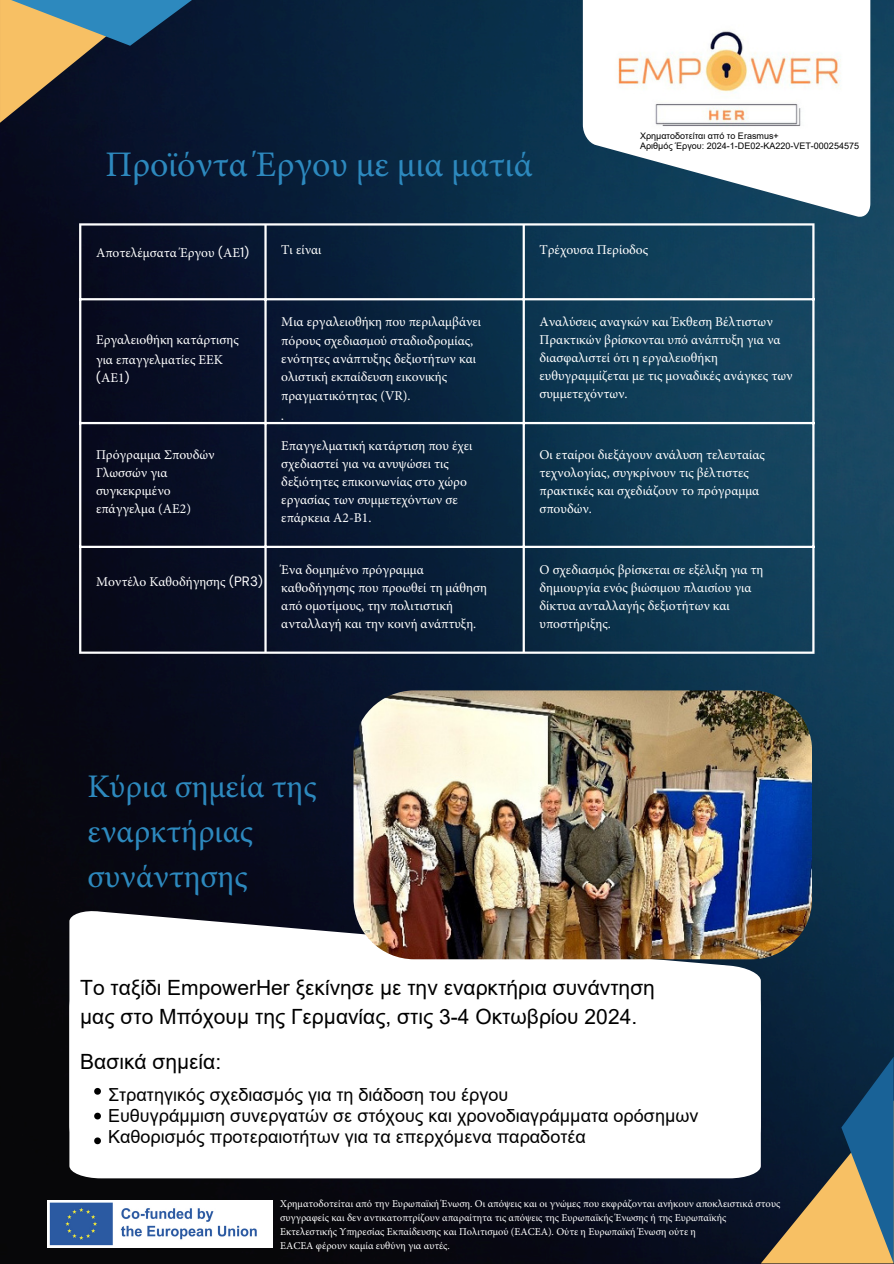
<style>
.page{position:relative;width:894px;height:1264px;background:#fff}
.page>*{position:absolute;margin:0;border:0;box-sizing:border-box;transform-origin:0 0}
.t1{font:36px "Minion Pro";color:#2d89be}
.t2{font:33px/45px "Minion Pro";color:#2d89be}
.t3{font:21px/29px "Arial";color:#000}
.t4{font:18px/21.1px "Arial";color:#000}
.t5{font:13.5px/18px "Minion Pro";color:#fff}
.t6{font:10.5px/14px "Minion Pro";color:#fff}
.t7{font:9px/10.5px "Arial";color:#000}
.s1{font-family:"DM Sans"}
.s2{font-style:inherit}
</style>
<div class="page">
<img style="left:0;top:0;width:893px;height:1263px">
<img style="left:582px;top:0;width:288px;height:217px">
<svg style="left:0;top:0;width:198px;height:123px;background:#535853"></svg>
<svg style="left:69px;top:911px;width:691px;height:267px"></svg>
<svg style="left:69px;top:965px;width:691px;height:202px"></svg>
<svg style="left:94px;top:1087px;width:7px;height:7px"></svg>
<svg style="left:94px;top:1112px;width:7px;height:7px"></svg>
<svg style="left:94px;top:1137px;width:7px;height:7px"></svg>
<svg style="left:760px;top:1056px;width:133px;height:207px;background:#4b5554"></svg>
<img style="left:48px;top:1200px;width:225px;height:47px">
<hr style="left:79px;top:225px;width:2px;height:426px;background:#fff">
<hr style="left:264px;top:225px;width:2px;height:426px;background:#fff">
<hr style="left:522px;top:225px;width:2px;height:426px;background:#fff">
<hr style="left:812px;top:225px;width:2px;height:426px;background:#fff">
<hr style="left:79px;top:223px;width:735px;height:2px;background:#fff">
<hr style="left:79px;top:298px;width:735px;height:2px;background:#fff">
<hr style="left:79px;top:422px;width:735px;height:2px;background:#fff">
<hr style="left:79px;top:545px;width:735px;height:3px;background:#fff">
<hr style="left:79px;top:651px;width:735px;height:2px;background:#fff">
<img style="left:353px;top:690px;width:458px;height:269px;border-radius:61px">
<h1 class="t1" style="left:105px;top:140px;width:428px">Προϊόντα Έργου µε µια µατιά</h1>
<p class="t7" style="left:639px;top:130px;width:220px">Χρηματοδοτείται από το Erasmus+<br>Αριθμός Έργου: 2024-1-DE02-KA220-VET-000254575</p>
<p class="t5" style="left:96px;top:244px;width:155px">Αποτελέµσατα Έργου <span class="s1">(</span>ΑΕ<span class="s1">1)</span></p>
<p class="t5" style="left:281px;top:240px;width:42px">Τι είναι</p>
<p class="t5" style="left:539px;top:240px;width:110px">Τρέχουσα Περίοδος</p>
<p class="t5" style="left:96px;top:330px;width:144px;line-height:19.8px">Εργαλειοθήκη κατάρτισης για επαγγελματίες EEK</p>
<p class="t5" style="left:96px;top:368px;width:35px"><span class="s1">(</span>AE1<span class="s1">)</span></p>
<p class="t5" style="left:281px;top:312px;width:201px;line-height:18.8px">Μια εργαλειοθήκη που περιλαμβάνει πόρους σχεδιασμού σταδιοδρομίας, ενότητες ανάπτυξης δεξιοτήτων και ολιστική εκπαίδευση εικονικής πραγματικότητας (VR).<br><span class="s1">.</span></p>
<p class="t5" style="left:539px;top:313px;width:254px">Αναλύσεις αναγκών και Έκθεση Βέλτιστων Πρακτικών βρίσκονται υπό ανάπτυξη για να διασφαλιστεί ότι η εργαλειοθήκη ευθυγραμμίζεται με τις μοναδικές ανάγκες των συμμετεχόντων.</p>
<p class="t5" style="left:96px;top:445px;width:120px">Πρόγραμμα Σπουδών<br>Γλωσσών για συγκεκριμένο επάγγελμα (ΑΕ2)</p>
<p class="t5" style="left:281px;top:436px;width:193px">Επαγγελματική κατάρτιση που έχει σχεδιαστεί για να ανυψώσει τις δεξιότητες επικοινωνίας στο χώρο εργασίας των συμμετεχόντων σε επάρκεια A2-B1.</p>
<p class="t5" style="left:539px;top:445px;width:227px">Οι εταίροι διεξάγουν ανάλυση τελευταίας τεχνολογίας, συγκρίνουν τις βέλτιστες πρακτικές και σχεδιάζουν το πρόγραμμα σπουδών.</p>
<p class="t5" style="left:96px;top:573px;width:168px">Μοντέλο Καθοδήγησης <span class="s1">(PR3)</span></p>
<p class="t5" style="left:281px;top:560px;width:207px">Ένα δομημένο πρόγραμμα καθοδήγησης που προωθεί τη μάθηση από ομοτίμους, την πολιτιστική ανταλλαγή και την κοινή ανάπτυξη.</p>
<p class="t5" style="left:539px;top:560px;width:225px">Ο σχεδιασμός βρίσκεται σε εξέλιξη για τη δημιουργία ενός βιώσιμου πλαισίου για δίκτυα ανταλλαγής δεξιοτήτων και υποστήριξης.</p>
<h2 class="t2" style="left:87px;top:764px;width:231px">Κύρια σημεία της εναρκτήριας συνάντησης</h2>
<p class="t3" style="left:80px;top:972px;width:576px">Το ταξίδι EmpowerHer ξεκίνησε με την εναρκτήρια συνάντηση μας στο Μπόχουμ της Γερμανίας, στις 3-4 Οκτωβρίου 2024.</p>
<p class="t3" style="left:80px;top:1047px;width:142px">Βασικά σημεία:</p>
<p class="t4" style="left:108px;top:1083px;width:591px">Στρατηγικός σχεδιασμός για τη διάδοση του έργου<br>Ευθυγράμμιση συνεργατών σε στόχους και χρονοδιαγράμματα ορόσημων<br>Καθορισμός προτεραιοτήτων για τα επερχόμενα παραδ<span class="s2">ο</span>τέα</p>
<p class="t6" style="left:280px;top:1196px;width:501px">Χρηµατοδοτείται από την Ευρωπαϊκή Ένωση. Οι απόψεις και οι γνώµες που εκφράζονται ανήκουν αποκλειστικά στους συγγραφείς και δεν αντικατοπτρίζουν απαραίτητα τις απόψεις της Ευρωπαϊκής Ένωσης ή της Ευρωπαϊκής Εκτελεστικής Υπηρεσίας Εκπαίδευσης και Πολιτισµού (EACEA). Ούτε η Ευρωπαϊκή Ένωση ούτε η<br>EACEA φέρουν καµία ευθύνη για αυτές.</p>
</div>
